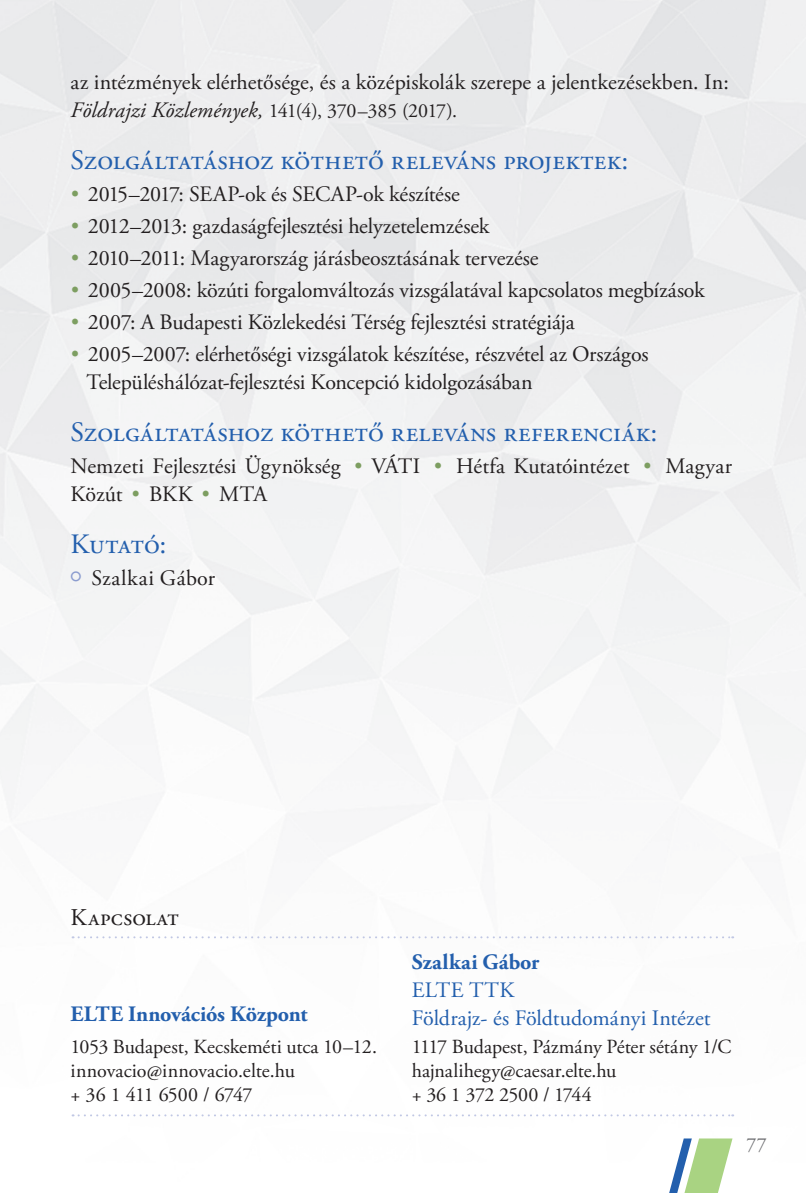
<style>
.page{position:relative;width:806px;height:1193px;background:#fff}
.page>*{position:absolute;margin:0;border:0;box-sizing:border-box;transform-origin:0 0}
.t1{font:28px "Adobe Garamond Pro";letter-spacing:.01em;color:#235fad}
.t2{font:24px "Adobe Garamond Pro";letter-spacing:.01em;color:#231f20}
.t3{font:22px/32px "Adobe Garamond Pro";letter-spacing:-.015em;color:#231f20}
.t4{font:22px/28px "Adobe Garamond Pro";letter-spacing:.01em;color:#235fad}
.t5{font:700 22px "Adobe Garamond Pro";color:#235fad}
.t6{font:20px/24px "Adobe Garamond Pro";letter-spacing:-.03em;color:#231f20}
.t7{font:20px "Adobe Garamond Pro";color:#6c6d70}
.s1{font-style:italic}
.s2{font-size:20px}
.s3{font-weight:700;font-size:36px;color:#7d9e61}
.s4{font-family:"Calibri";font-size:20px;color:#8b9ccf}
</style>
<div class="page">
<svg style="left:669px;top:1138px;width:63px;height:55px"></svg>
<svg style="left:73px;top:1114px;width:660px;height:2px"></svg>
<svg style="left:73px;top:936px;width:660px;height:2px"></svg>
<p class="t3" style="left:71px;top:69px;width:659px;line-height:28px">az intézmények elérhetősége, és a középiskolák szerepe a jelentkezésekben. In:<br><span class="s1">Földrajzi Közlemények,</span> <span class="s2">141(4), 370–385 (2017).</span></p>
<p class="t1" style="left:71px;top:143px;width:559px">Szolgáltatáshoz köthető releváns projektek:</p>
<p class="t3" style="left:71px;top:179px;width:636px"><span class="s3">·</span> 2015–2017: SEAP-ok és SECAP-ok készítése<br><span class="s3">·</span> 2012–2013: gazdaságfejlesztési helyzetelemzések<br><span class="s3">·</span> 2010–2011: Magyarország járásbeosztásának tervezése<br><span class="s3">·</span> 2005–2008: közúti forgalomváltozás vizsgálatával kapcsolatos megbízások <span class="s3">·</span> 2007: A Budapesti Közlekedési Térség fejlesztési stratégiája<br><span class="s3">·</span> 2005–2007: elérhetőségi vizsgálatok készítése, részvétel az Országos</p>
<p class="t3" style="left:86px;top:367px;width:447px">Településhálózat-fejlesztési Koncepció kidolgozásában</p>
<p class="t1" style="left:71px;top:415px;width:588px">Szolgáltatáshoz köthető releváns referenciák:</p>
<p class="t3" style="left:71px;top:453px;width:663px;line-height:28px">Nemzeti Fejlesztési Ügynökség <span class="s3">·</span> VÁTI <span class="s3">·</span> Hétfa Kutatóintézet <span class="s3">·</span> Magyar<br>Közút <span class="s3">·</span> BKK <span class="s3">·</span> MTA</p>
<p class="t1" style="left:71px;top:527px;width:97px">Kutató:</p>
<p class="t3" style="left:71px;top:563px;width:146px"><span class="s4">○</span> Szalkai Gábor</p>
<p class="t2" style="left:71px;top:903px;width:110px">Kapcsolat</p>
<p class="t5" style="left:71px;top:1001px;width:238px">ELTE Innovációs Központ</p>
<p class="t6" style="left:71px;top:1035px;width:308px">1053 Budapest, Kecskeméti utca 10–12. innovacio@innovacio.elte.hu<br>+ 36 1 411 6500 / 6747</p>
<p class="t5" style="left:411px;top:949px;width:129px">Szalkai Gábor</p>
<p class="t4" style="left:411px;top:977px;width:300px">ELTE TTK<br>Földrajz- és Földtudományi Intézet</p>
<p class="t6" style="left:411px;top:1035px;width:321px">1117 Budapest, Pázmány Péter sétány 1/C hajnalihegy@caesar.elte.hu<br>+ 36 1 372 2500 / 1744</p>
<p class="t7" style="left:746px;top:1132px;width:22px">77</p>
</div>
